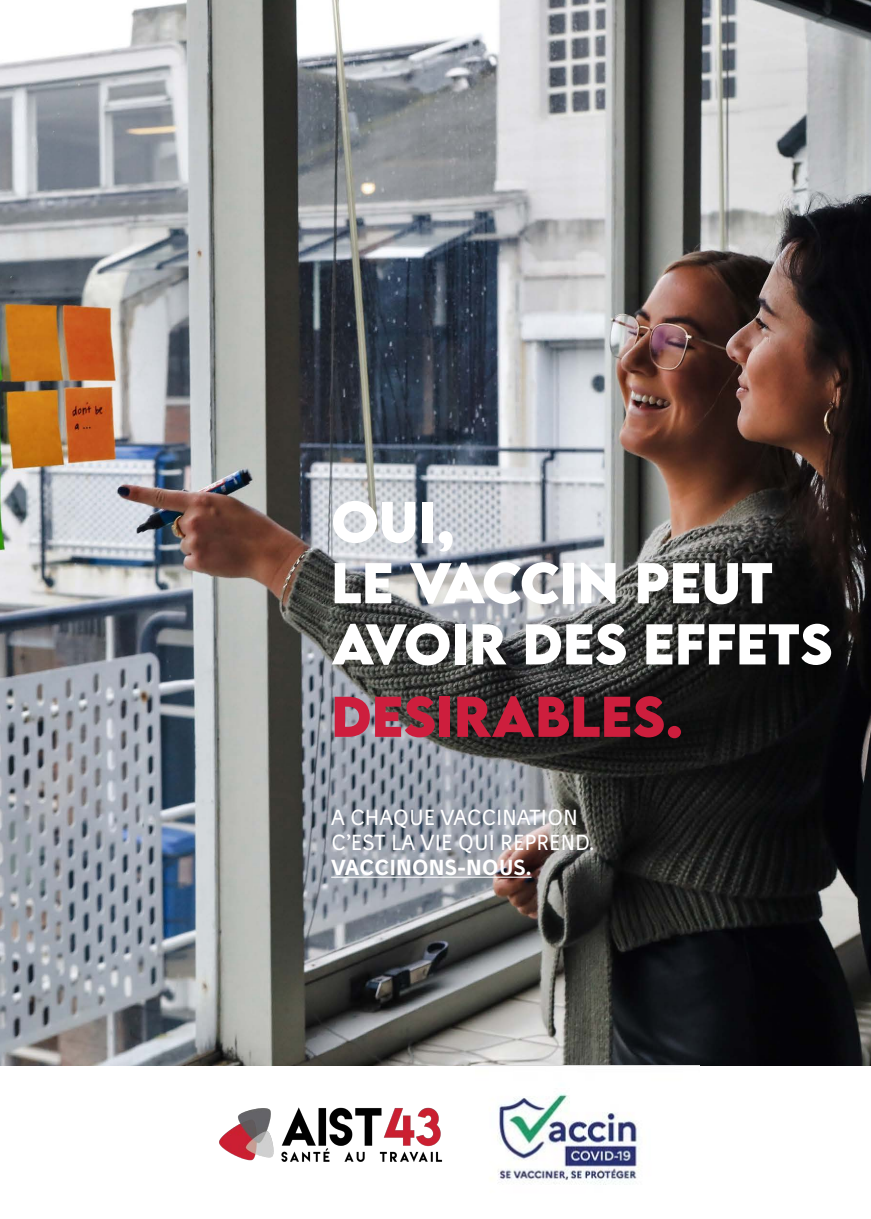
<style>
.page{position:relative;width:871px;height:1219px;background:#fff}
.page>*{position:absolute;margin:0;border:0;box-sizing:border-box;transform-origin:0 0}
.t1{font:700 51px/72.4px "LEMONMILK";color:#fff}
.t2{font:21px "Stilu";color:#fff}
.t3{font:600 21px "Stilu";color:#fff}
.s1{color:#cd1e3d}
</style>
<div class="page">
<img style="left:0;top:0;width:870px;height:1066px">
<img style="left:490px;top:1093px;width:150px;height:92px">
<img style="left:219px;top:1107px;width:224px;height:55px">
<hr style="left:331px;top:877px;width:200px;height:1px;background:#fff">
<p class="t1" style="left:331px;top:486px;width:125px">OUI,</p>
<p class="t1" style="left:331px;top:547px;width:443px">LE VACCIN PEUT</p>
<p class="t1" style="left:331px;top:608px;width:502px">AVOIR DES EFFETS<br><span class="s1">DESIRABLES.</span></p>
<p class="t2" style="left:331px;top:803px;width:248px">A CHAQUE VACCINATION</p>
<p class="t2" style="left:331px;top:829px;width:264px">C’EST LA VIE QUI REPREND.</p>
<p class="t3" style="left:331px;top:854px;width:202px">VACCINONS-NOUS.</p>
</div>
